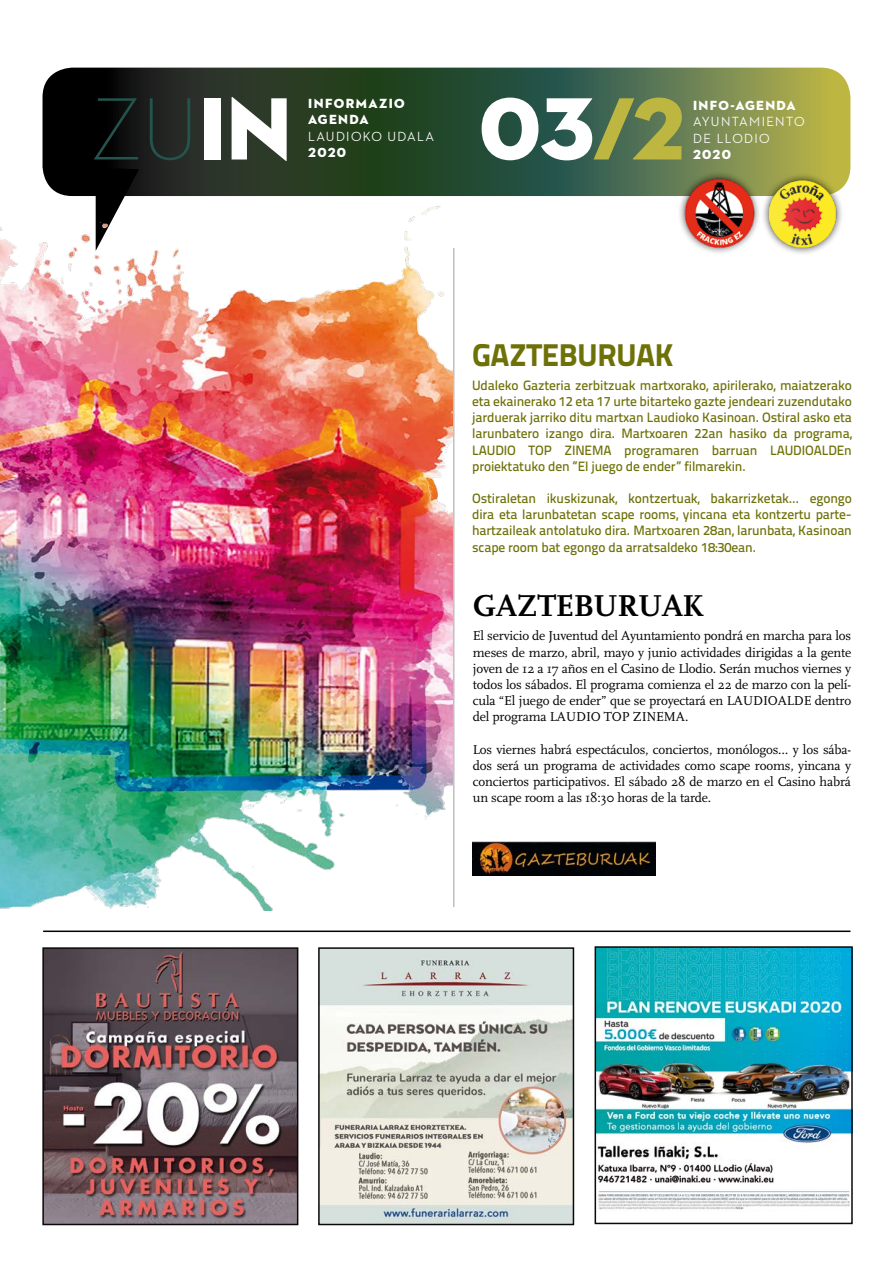
<style>
.page{position:relative;width:893px;height:1263px;background:#fff}
.page>*{position:absolute;margin:0;border:0;box-sizing:border-box;transform-origin:0 0}
.t1{font:300 90px "Neutraface 2 Display";color:#24544d}
.t2{font:90px "Neutraface 2 Display Titling";color:#fff}
.t3{font:31.5px "Titillium Text 25 L 999 wt";letter-spacing:-.01em;color:#6e7107}
.t4{font:700 31.5px "Scala";letter-spacing:-.015em;color:#000}
.t5{font:13.5px/16.2px "Titillium Text 25 L 600 wt";letter-spacing:-.01em;color:#6e7107;text-align:justify}
.t6{font:13.5px/16.2px "Scala";letter-spacing:-.015em;color:#000;text-align:justify}
.t7{font:13.5px/16.5px "Neutraface 2 Display Titling";letter-spacing:.1em;color:#fff}
.t8{font:500 13.5px/16.5px "Neutraface 2 Display";letter-spacing:.1em;color:#fff}
.s1{font-family:"Neutraface 2 Display Titling";font-weight:400;color:#fff}
.s2{color:#bdb641}
</style>
<div class="page">
<hr style="left:43px;top:930px;width:807px;height:2px;background:#000">
<svg style="left:43px;top:68px;width:807px;height:128px;background:#3e5436"></svg>
<img style="left:598px;top:949px;width:252px;height:261px">
<div style="left:595px;top:946px;width:258px;height:278px;border:2px solid #090909"></div>
<div style="left:760px;top:173px;width:84px;height:82px;background:#000;opacity:.75"></div>
<img style="left:761px;top:178px;width:83px;height:75px">
<div style="left:678px;top:171px;width:83px;height:84px;background:#000;opacity:.75"></div>
<img style="left:679px;top:174px;width:82px;height:78px">
<img style="left:45px;top:950px;width:250px;height:272px">
<div style="left:42px;top:947px;width:256px;height:278px;border:2px solid #090909"></div>
<img style="left:321px;top:950px;width:250px;height:272px">
<div style="left:318px;top:947px;width:256px;height:278px;border:2px solid #090909"></div>
<img style="left:473px;top:842px;width:183px;height:33px">
<img style="left:0;top:163px;width:453px;height:747px">
<hr style="left:453px;top:248px;width:2px;height:659px;background:#090909">
<h1 class="t1" style="left:91px;top:80px;width:203px">ZU<span class="s1">IN</span></h1>
<p class="t7" style="left:308px;top:95px;width:98px">INFORMAZIO<br>AGENDA</p>
<p class="t8" style="left:308px;top:128px;width:127px">LAUDIOKO UDALA</p>
<p class="t7" style="left:308px;top:144px;width:39px">2020</p>
<h1 class="t2" style="left:479px;top:72px;width:207px">03<span class="s2">/2</span></h1>
<p class="t7" style="left:693px;top:97px;width:104px">INFO-AGENDA</p>
<p class="t8" style="left:693px;top:113px;width:113px">AYUNTAMIENTO<br>DE LLODIO</p>
<p class="t7" style="left:693px;top:146px;width:39px">2020</p>
<h2 class="t3" style="left:472px;top:330px;width:203px">GAZTEBURUAK</h2>
<p class="t5" style="left:472px;top:376px;width:381px">Udaleko Gazteria zerbitzuak martxorako, apirilerako, maiatzerako eta ekainerako 12 eta 17 urte bitarteko gazte jendeari zuzendutako jarduerak jarriko ditu martxan Laudioko Kasinoan. Ostiral asko eta larunbatero izango dira. Martxoaren 22an hasiko da programa, LAUDIO TOP ZINEMA programaren barruan LAUDIOALDEn proiektatuko den “El juego de ender” filmarekin.</p>
<p class="t5" style="left:472px;top:489px;width:381px">Ostiraletan ikuskizunak, kontzertuak, bakarrizketak… egongo dira eta larunbatetan scape rooms, yincana eta kontzertu parte&shy;hartzaileak antolatuko dira. Martxoaren 28an, larunbata, Kasinoan scape room bat egongo da arratsaldeko 18:30ean.</p>
<h2 class="t4" style="left:473px;top:588px;width:232px">GAZTEBURUAK</h2>
<p class="t6" style="left:473px;top:628px;width:380px">El servicio de Juventud del Ayuntamiento pondrá en marcha para los meses de marzo, abril, mayo y junio actividades dirigidas a la gente joven de 12 a 17 años en el Casino de Llodio. Serán muchos viernes y todos los sábados. El programa comienza el 22 de marzo con la pelí&shy;cula “El juego de ender” que se proyectará en LAUDIOALDE dentro del programa LAUDIO TOP ZINEMA.</p>
<p class="t6" style="left:473px;top:741px;width:380px">Los viernes habrá espectáculos, conciertos, monólogos… y los sába&shy;dos será un programa de actividades como scape rooms, yincana y conciertos participativos. El sábado 28 de marzo en el Casino habrá un scape room a las 18:30 horas de la tarde.</p>
</div>
